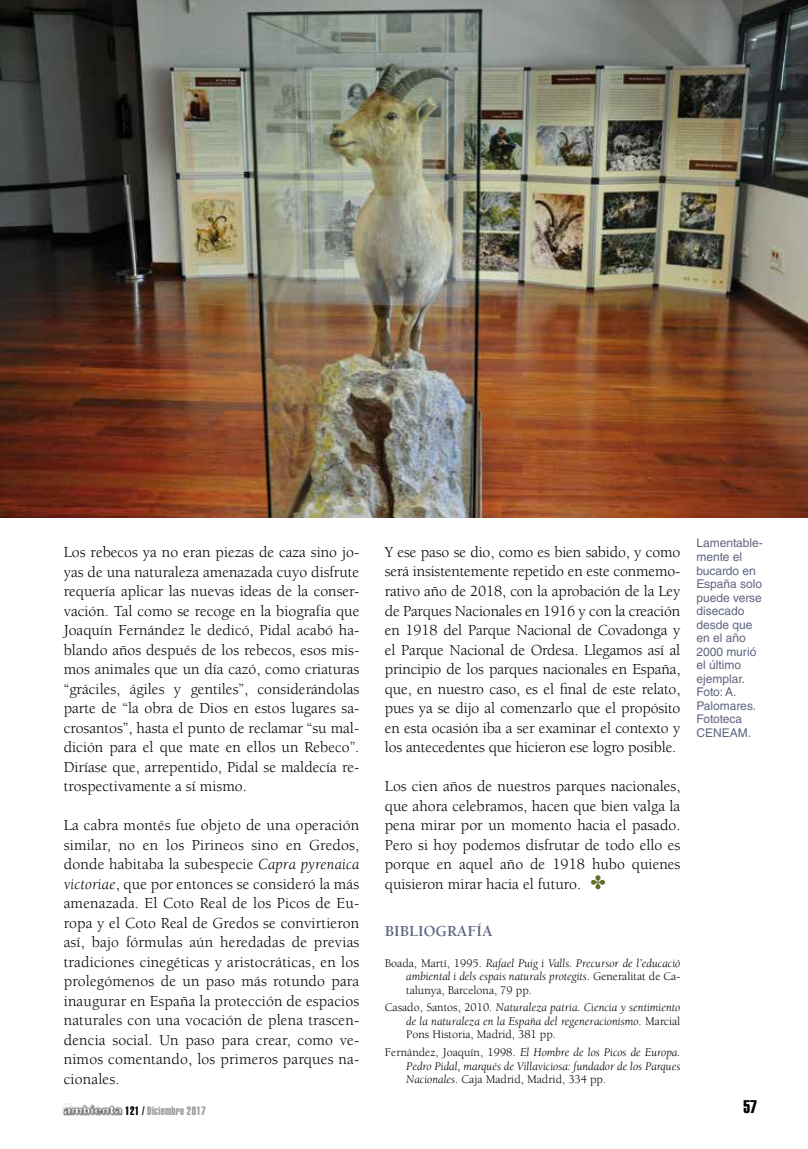
<style>
.page{position:relative;width:808px;height:1149px;background:#fff}
.page>*{position:absolute;margin:0;border:0;box-sizing:border-box;transform-origin:0 0}
.t1{font:18px "Helvetica LT Std Extra Comp";color:#000}
.t2{font:15.75px/19.5px "Berkeley Std";color:#000;text-align:justify}
.t3{font:700 15.75px "Berkeley Std";color:#5f6581}
.t4{font:italic 12px/13.5px "Berkeley Std";color:#000;text-align:justify}
.t5{font:12px/13.5px "Helvetica LT Std";color:#5f6581}
.t6{font:12px "Helvetica LT Std Extra Comp";letter-spacing:.025em;color:#9c9e9f}
.s1{font-style:italic}
.s2{color:#5f6d27}
.s3{font-style:normal}
.s4{color:#000}
</style>
<div class="page">
<img style="left:62px;top:1103px;width:61px;height:13px">
<img style="left:0;top:0;width:808px;height:517px">
<p class="t2" style="left:64px;top:542px;width:297px">Los rebecos ya no eran piezas de caza sino jo&shy;yas de una naturaleza amenazada cuyo disfrute requería aplicar las nuevas ideas de la conser&shy;vación. Tal como se recoge en la biografía que Joaquín Fernández le dedicó, Pidal acabó ha&shy;blando años después de los rebecos, esos mis&shy;mos animales que un día cazó, como criaturas “gráciles, ágiles y gentiles”, considerándolas parte de “la obra de Dios en estos lugares sa&shy;crosantos”, hasta el punto de reclamar “su mal&shy;dición para el que mate en ellos un Rebeco”.<br>Diríase que, arrepentido, Pidal se maldecía re&shy;trospectivamente a sí mismo.</p>
<p class="t2" style="left:64px;top:815px;width:297px">La cabra montés fue objeto de una operación similar, no en los Pirineos sino en Gredos, donde habitaba la subespecie <span class="s1">Capra pyrenaica victoriae</span>, que por entonces se consideró la más amenazada. El Coto Real de los Picos de Eu&shy;ropa y el Coto Real de Gredos se convirtieron así, bajo fórmulas aún heredadas de previas tradiciones cinegéticas y aristocráticas, en los prolegómenos de un paso más rotundo para inaugurar en España la protección de espacios naturales con una vocación de plena trascen&shy;dencia social. Un paso para crear, como ve&shy;nimos comentando, los primeros parques na&shy;cionales.</p>
<p class="t2" style="left:385px;top:542px;width:297px">Y ese paso se dio, como es bien sabido, y como será insistentemente repetido en este conmemo&shy;rativo año de 2018, con la aprobación de la Ley de Parques Nacionales en 1916 y con la creación en 1918 del Parque Nacional de Covadonga y el Parque Nacional de Ordesa. Llegamos así al principio de los parques nacionales en España, que, en nuestro caso, es el final de este relato, pues ya se dijo al comenzarlo que el propósito en esta ocasión iba a ser examinar el contexto y los antecedentes que hicieron ese logro posible.</p>
<p class="t2" style="left:385px;top:776px;width:297px">Los cien años de nuestros parques nacionales, que ahora celebramos, hacen que bien valga la pena mirar por un momento hacia el pasado.<br>Pero si hoy podemos disfrutar de todo ello es porque en aquel año de 1918 hubo quienes quisieron mirar hacia el futuro. <span class="s2">✤</span></p>
<p class="t3" style="left:385px;top:922px;width:51px">BIBLIOGRAF</p>
<p class="t3" style="left:476px;top:922px;width:14px">ÍA</p>
<p class="t4" style="left:406px;top:955px;width:276px;text-indent:-21px"><span class="s3">Boada, Martí, 1995.</span> Rafael Puig i Valls. Precursor de l’educació ambiental i dels espais naturals protegits<span class="s3">. Generalitat de Ca&shy;talunya, Barcelona, 79 pp.</span></p>
<p class="t4" style="left:406px;top:1000px;width:276px;text-indent:-21px"><span class="s3">Casado, Santos, 2010.</span> Naturaleza patria. Ciencia y sentimiento de la naturaleza en la España del regeneracionismo<span class="s3">. Marcial Pons Historia, Madrid, 381 pp.</span></p>
<p class="t4" style="left:406px;top:1045px;width:276px;text-indent:-21px"><span class="s3">Fernández, Joaquín, 1998.</span> El Hombre de los Picos de Europa.<br>Pedro Pidal, marqués de Villaviciosa: fundador de los Parques Nacionales<span class="s3">. Caja Madrid, Madrid, 334 pp.</span></p>
<p class="t5" style="left:696px;top:536px;width:68px">Lamentable&shy;mente el bucardo en<br>España solo puede verse disecado desde que en el año<br>2000 murió el último ejemplar.<br>Foto: A.<br>Palomares.<br>Fototeca<br>CENEAM.</p>
<p class="t6" style="left:125px;top:1103px;width:82px"><span class="s4">121 /</span> Diciembre 2017</p>
<p class="t1" style="left:744px;top:1095px;width:15px">57</p>
</div>
